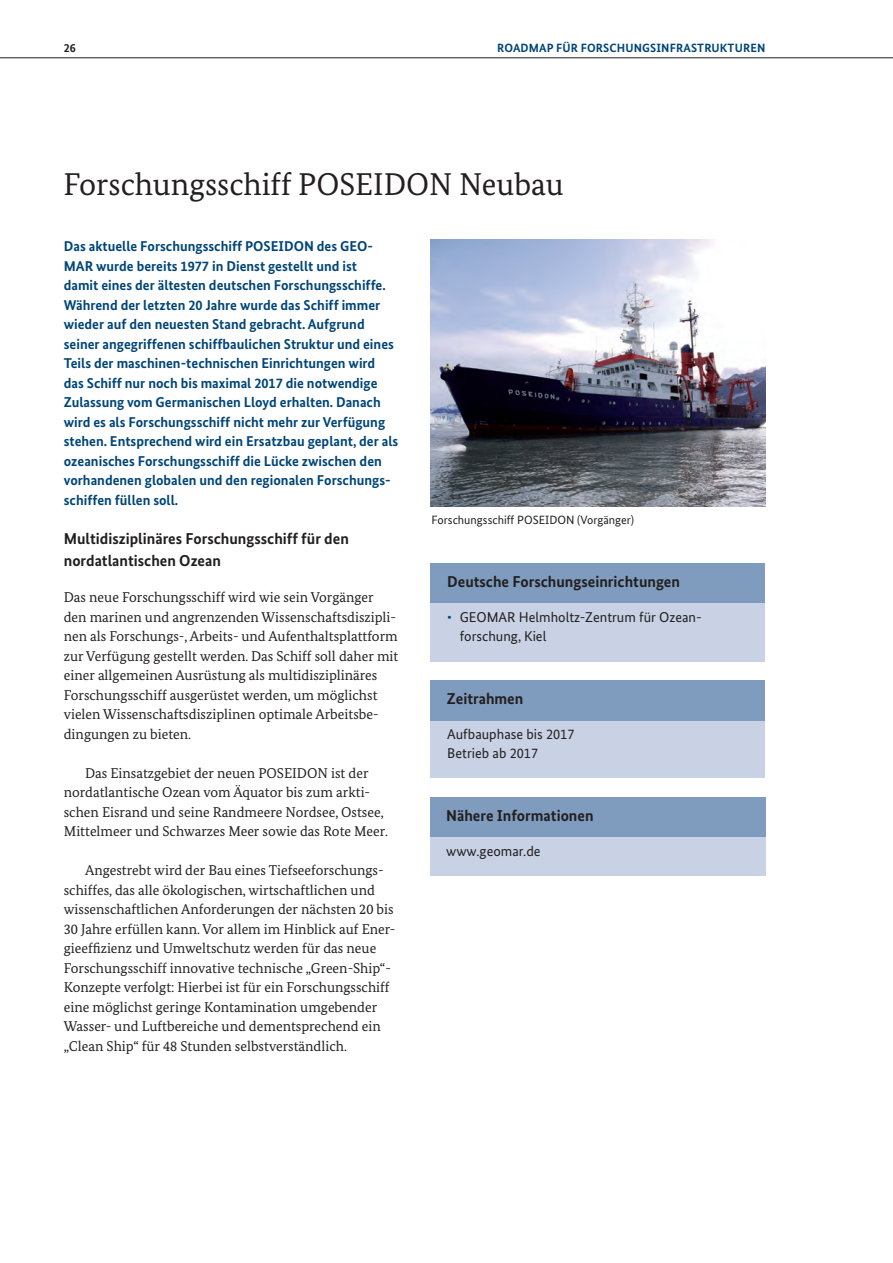
<style>
.page{position:relative;width:893px;height:1263px;background:#fff}
.page>*{position:absolute;margin:0;border:0;box-sizing:border-box;transform-origin:0 0}
.t1{font:31.5px "Bundes Serif";color:#231f20}
.t2{font:700 15.75px/22.5px "Bundes Sans";color:#231f20}
.t3{font:14.25px/19.5px "Bundes Serif";color:#231f20}
.t4{font:700 14.25px/19.5px "Bundes Sans";color:#004578}
.t5{font:14.25px/19.5px "Bundes Sans";color:#231f20}
.t6{font:700 12px "Bundes Sans";letter-spacing:.01em;color:#004578}
.t7{font:12px "Bundes Sans";color:#231f20}
.t8{font:700 12px "Bundes Sans";color:#231f20}
.s1{color:#004578}
</style>
<div class="page">
<hr style="left:0;top:57px;width:893px;height:1px;background:#231f20">
<div style="left:430px;top:721px;width:335px;height:57px;background:#c8d2e4"></div>
<div style="left:430px;top:680px;width:335px;height:41px;background:#7f9bbe"></div>
<div style="left:431px;top:603px;width:334px;height:59px;background:#c8d2e4"></div>
<div style="left:431px;top:563px;width:334px;height:40px;background:#7f9bbe"></div>
<img style="left:431px;top:239px;width:335px;height:267px">
<div style="left:431px;top:836px;width:335px;height:39px;background:#c8d2e4"></div>
<div style="left:431px;top:797px;width:335px;height:39px;background:#7f9bbe"></div>
<p class="t8" style="left:64px;top:40px;width:13px">26</p>
<p class="t6" style="left:497px;top:40px;width:270px">ROADMAP FÜR FORSCHUNGSINFRASTRUKTUREN</p>
<h1 class="t1" style="left:64px;top:164px;width:502px">Forschungsschiff POSEIDON Neubau</h1>
<p class="t4" style="left:64px;top:236px;width:336px">Das aktuelle Forschungsschiff POSEIDON des GEO-MAR wurde bereits 1977 in Dienst gestellt und ist<br>damit eines der ältesten deutschen Forschungsschiffe.<br>Während der letzten 20 Jahre wurde das Schiff immer wieder auf den neuesten Stand gebracht. Aufgrund seiner angegriffenen schiffbaulichen Struktur und eines Teils der maschinen-technischen Einrichtungen wird das Schiff nur noch bis maximal 2017 die notwendige Zulassung vom Germanischen Lloyd erhalten. Danach wird es als Forschungsschiff nicht mehr zur Verfügung stehen. Entsprechend wird ein Ersatzbau geplant, der als ozeanisches Forschungsschiff die Lücke zwischen den vorhandenen globalen und den regionalen Forschungs&shy;schiffen füllen soll.</p>
<p class="t2" style="left:64px;top:527px;width:287px">Multidisziplinäres Forschungsschiff für den nordatlantischen Ozean</p>
<p class="t3" style="left:64px;top:587px;width:336px">Das neue Forschungsschiff wird wie sein Vorgänger den marinen und angrenzenden Wissenschaftsdiszipli&shy;nen als Forschungs-, Arbeits- und Aufenthaltsplattform zur Verfügung gestellt werden. Das Schiff soll daher mit einer allgemeinen Ausrüstung als multidisziplinäres Forschungsschiff ausgerüstet werden, um möglichst vielen Wissenschaftsdisziplinen optimale Arbeitsbe&shy;dingungen zu bieten.</p>
<p class="t3" style="left:64px;top:763px;width:326px;text-indent:21px">Das Einsatzgebiet der neuen POSEIDON ist der nordatlantische Ozean vom Äquator bis zum arkti&shy;schen Eisrand und seine Randmeere Nordsee, Ostsee, Mittelmeer und Schwarzes Meer sowie das Rote Meer.</p>
<p class="t3" style="left:64px;top:860px;width:333px;text-indent:21px">Angestrebt wird der Bau eines Tiefseeforschungs&shy;schiffes, das alle ökologischen, wirtschaftlichen und wissenschaftlichen Anforderungen der nächsten 20 bis 30 Jahre erfüllen kann. Vor allem im Hinblick auf Ener&shy;gieeffizienz und Umweltschutz werden für das neue Forschungsschiff innovative technische „Green-Ship“- Konzepte verfolgt: Hierbei ist für ein Forschungsschiff eine möglichst geringe Kontamination umgebender Wasser- und Luftbereiche und dementsprechend ein „Clean Ship“ für 48 Stunden selbstverständlich.</p>
<p class="t7" style="left:432px;top:512px;width:204px">Forschungsschiff POSEIDON (Vorgänger)</p>
<p class="t2" style="left:447px;top:570px;width:234px">Deutsche Forschungseinrichtungen</p>
<p class="t5" style="left:460px;top:607px;width:244px;text-indent:-13px"><span class="s1">•</span> GEOMAR Helmholtz-Zentrum für Ozean&shy;forschung, Kiel</p>
<p class="t2" style="left:447px;top:687px;width:78px">Zeitrahmen</p>
<p class="t5" style="left:447px;top:724px;width:129px">Aufbauphase bis 2017<br>Betrieb ab 2017</p>
<p class="t2" style="left:446px;top:804px;width:149px">Nähere Informationen</p>
<p class="t5" style="left:446px;top:841px;width:96px">www.geomar.de</p>
</div>
